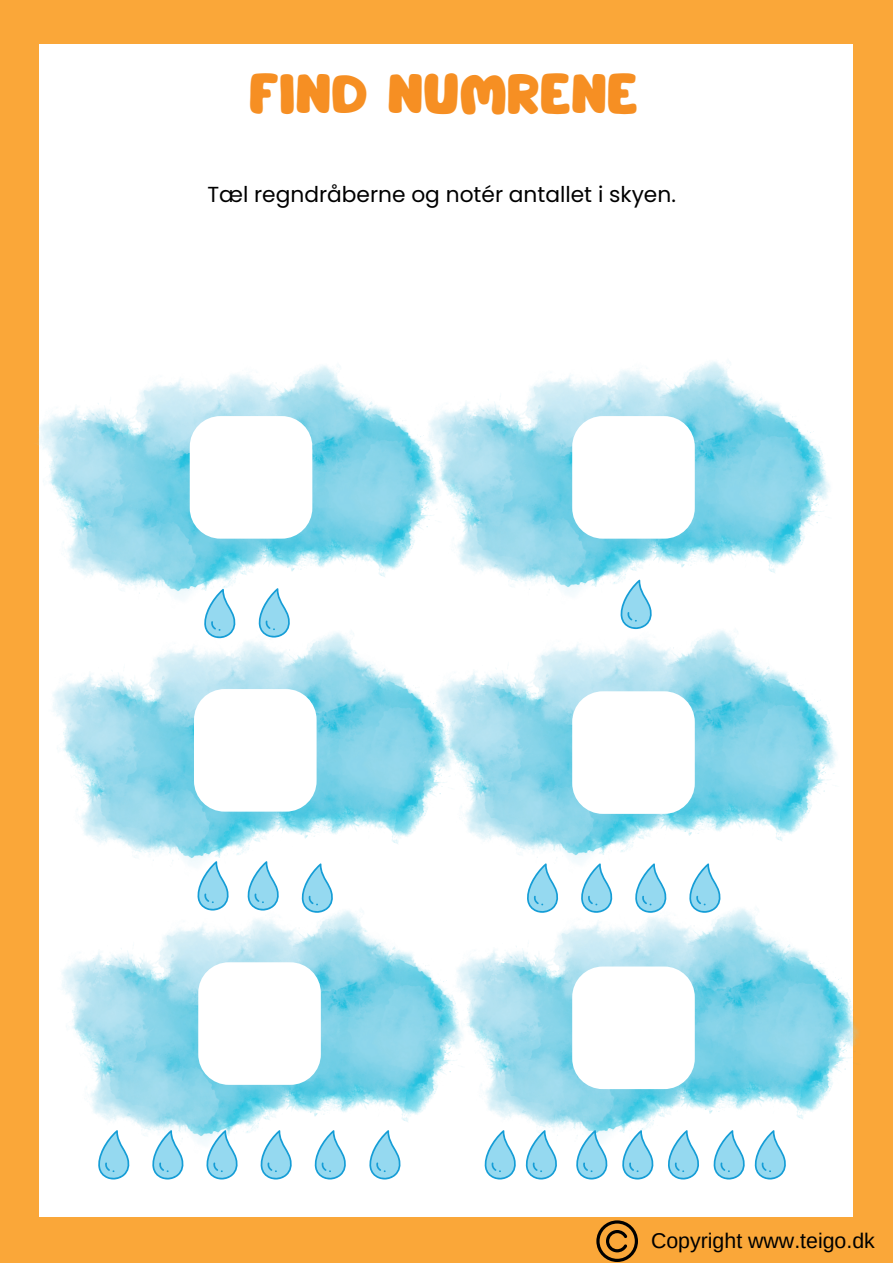
<style>
.page{position:relative;width:893px;height:1264px;background:#fff}
.page>*{position:absolute;margin:0;border:0;box-sizing:border-box;transform-origin:0 0}
.t1{font:49.2px "Mango";color:#f68f23}
.t2{font:21.75px "Poppins";color:#000}
.t3{font:21.3px "Arimo";color:#000}
</style>
<div class="page">
<div style="left:0;top:0;width:892px;height:1262px;background:#faa739"></div>
<div style="left:40px;top:44px;width:812px;height:1173px;background:#fff"></div>
<img style="left:37px;top:361px;width:384px;height:248px">
<div style="left:190px;top:416px;width:122px;height:122px;background:#fff;border-radius:31px"></div>
<img style="left:421px;top:361px;width:409px;height:234px">
<div style="left:572px;top:416px;width:122px;height:122px;background:#fff;border-radius:31px"></div>
<img style="left:466px;top:904px;width:393px;height:247px">
<img style="left:62px;top:910px;width:404px;height:233px">
<div style="left:198px;top:962px;width:123px;height:122px;background:#fff;border-radius:31px"></div>
<img style="left:457px;top:630px;width:380px;height:233px">
<div style="left:572px;top:691px;width:122px;height:122px;background:#fff;border-radius:31px"></div>
<div style="left:572px;top:966px;width:122px;height:123px;background:#fff;border-radius:31px"></div>
<svg style="left:90px;top:1130px;width:42px;height:50px"></svg>
<svg style="left:144px;top:1130px;width:42px;height:50px"></svg>
<svg style="left:199px;top:1130px;width:41px;height:50px"></svg>
<svg style="left:253px;top:1130px;width:41px;height:50px"></svg>
<svg style="left:307px;top:1130px;width:41px;height:50px"></svg>
<svg style="left:612px;top:579px;width:42px;height:52px"></svg>
<svg style="left:240px;top:876px;width:41px;height:36px"></svg>
<svg style="left:519px;top:863px;width:41px;height:51px"></svg>
<svg style="left:573px;top:863px;width:42px;height:51px"></svg>
<svg style="left:627px;top:863px;width:42px;height:51px"></svg>
<svg style="left:681px;top:863px;width:42px;height:51px"></svg>
<svg style="left:361px;top:1130px;width:42px;height:50px"></svg>
<svg style="left:477px;top:1130px;width:82px;height:50px"></svg>
<img style="left:53px;top:632px;width:404px;height:244px">
<svg style="left:190px;top:861px;width:41px;height:51px"></svg>
<svg style="left:294px;top:863px;width:41px;height:51px"></svg>
<svg style="left:568px;top:1130px;width:220px;height:50px"></svg>
<svg style="left:251px;top:588px;width:41px;height:51px"></svg>
<svg style="left:196px;top:589px;width:42px;height:51px"></svg>
<div style="left:194px;top:689px;width:122px;height:122px;background:#fff;border-radius:31px"></div>
<svg style="left:596px;top:1220px;width:42px;height:41px"></svg>
<h1 class="t1" style="left:249px;top:73px;width:391px">FIND NUMRENE</h1>
<p class="t2" style="left:207px;top:179px;width:470px">Tæl regndråberne og notér antallet i skyen.</p>
<p class="t3" style="left:651px;top:1228px;width:225px">Copyright www.teigo.dk</p>
</div>
